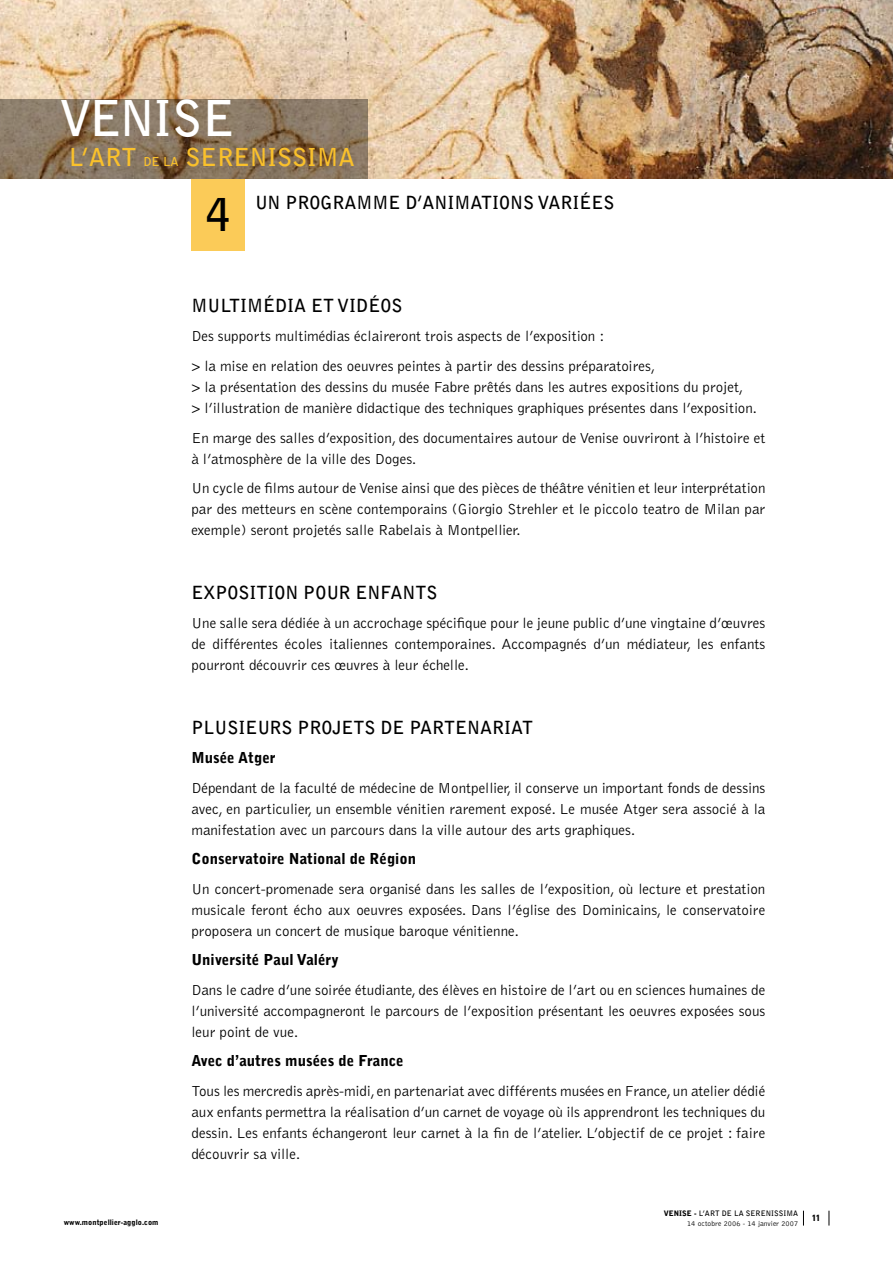
<style>
.page{position:relative;width:893px;height:1263px;background:#fff}
.page>*{position:absolute;margin:0;border:0;box-sizing:border-box;transform-origin:0 0}
.t1{font:700 49.05px "Bell Gothic";letter-spacing:-.04em;color:#fff}
.t2{font:700 45px "Bell Gothic";color:#000}
.t3{font:700 24.6px "Bell Gothic";color:#fac12b}
.t4{font:700 18px "Bell Gothic";color:#000}
.t5{font:300 15px/21px "Bell Gothic";color:#000;text-align:justify}
.t6{font:900 15px "Bell Gothic";color:#000}
.t7{font:700 condensed 9px "Univers";color:#000}
.t8{font:300 7.5px/9.8px "Bell Gothic";letter-spacing:.01em;color:#000}
.t9{font:900 7.5px "Bell Gothic";color:#000}
.s1{font-size:12.3px}
.s2{font-weight:900}
.s3{font-weight:700}
</style>
<div class="page">
<img style="left:0;top:0;width:893px;height:179px">
<div style="left:192px;top:179px;width:53px;height:71px;background:#fbcb58"></div>
<svg style="left:803px;top:1211px;width:1px;height:14px"></svg>
<svg style="left:829px;top:1211px;width:1px;height:14px"></svg>
<svg style="left:0;top:100px;width:368px;height:79px;background:#86725b"></svg>
<h1 class="t1" style="left:59px;top:88px;width:177px">VENISE</h1>
<h3 class="t3" style="left:69px;top:142px;width:288px">L’ART <span class="s1">DE LA</span> SERENISSIMA</h3>
<h2 class="t2" style="left:206px;top:187px;width:27px">4</h2>
<p class="t4" style="left:255px;top:191px;width:80px">UN PROGRAMME</p>
<p class="t4" style="left:405px;top:191px;width:29px">D’ANIMATI</p>
<p class="t4" style="left:499px;top:191px;width:50px">ONS VARI</p>
<p class="t4" style="left:579px;top:191px;width:23px">ÉES</p>
<p class="t4" style="left:191px;top:295px;width:40px">MULTIM</p>
<p class="t4" style="left:263px;top:295px;width:23px">ÉDIA</p>
<p class="t4" style="left:311px;top:295px;width:89px">ET VIDÉOS</p>
<p class="t5" style="left:191px;top:322px;width:465px;line-height:29.5px">Des supports multimédias éclaireront trois aspects de l’exposition :<br>&gt; la mise en relation des oeuvres peintes à partir des dessins préparatoires,</p>
<p class="t5" style="left:191px;top:377px;width:567px">&gt; la présentation des dessins du musée Fabre prêtés dans les autres expositions du projet,<br>&gt; l’illustration de manière didactique des techniques graphiques présentes dans l’exposition.</p>
<p class="t5" style="left:191px;top:427px;width:575px">En marge des salles d’exposition, des documentaires autour de Venise ouvriront à l’histoire et à l’atmosphère de la ville des Doges.</p>
<p class="t5" style="left:191px;top:478px;width:576px">Un cycle de films autour de Venise ainsi que des pièces de théâtre vénitien et leur interprétation par des metteurs en scène contemporains (Giorgio Strehler et le piccolo teatro de Milan par exemple) seront projetés salle Rabelais à Montpellier.</p>
<p class="t4" style="left:191px;top:581px;width:57px">EXPOSITI</p>
<p class="t4" style="left:274px;top:581px;width:129px">ON POUR EN FANTS</p>
<p class="t5" style="left:191px;top:613px;width:576px">Une salle sera dédiée à un accrochage spécifique pour le jeune public d’une vingtaine d’œuvres de différentes écoles italiennes contemporaines. Accompagnés d’un médiateur, les enfants pourront découvrir ces œuvres à leur échelle.</p>
<p class="t9" style="left:64px;top:1218px;width:96px">www.montpellier-agglo.com</p>
<p class="t4" style="left:191px;top:716px;width:153px">PLUSIEURS PROJETS</p>
<p class="t4" style="left:381px;top:716px;width:52px">DE PARTENARIAT</p>
<p class="t6" style="left:191px;top:749px;width:86px">M usée Atger</p>
<p class="t5" style="left:191px;top:777px;width:576px">Dépendant de la faculté de médecine de Montpellier, il conserve un important fonds de dessins avec, en particulier, un ensemble vénitien rarement exposé. Le musée Atger sera associé à la manifestation avec un parcours dans la ville autour des arts graphiques.</p>
<p class="t6" style="left:191px;top:850px;width:226px">Conservatoire National de Région</p>
<p class="t5" style="left:191px;top:878px;width:575px">Un concert-promenade sera organisé dans les salles de l’exposition, où lecture et prestation musicale feront écho aux oeuvres exposées. Dans l’église des Dominicains, le conservatoire proposera un concert de musique baroque vénitienne.</p>
<p class="t6" style="left:191px;top:951px;width:149px">U niversité Paul Valéry</p>
<p class="t5" style="left:191px;top:979px;width:575px">Dans le cadre d’une soirée étudiante, des élèves en histoire de l’art ou en sciences humaines de l’université accompagneront le parcours de l’exposition présentant les oeuvres exposées sous leur point de vue.</p>
<p class="t6" style="left:191px;top:1052px;width:214px">Avec d’autres musées de France</p>
<p class="t5" style="left:191px;top:1080px;width:576px">Tous les mercredis après-midi, en partenariat avec différents musées en France, un atelier dédié aux enfants permettra la réalisation d’un carnet de voyage où ils apprendront les techniques du dessin. Les enfants échangeront leur carnet à la fin de l’atelier. L’objectif de ce projet : faire découvrir sa ville.</p>
<p class="t9" style="left:664px;top:1209px;width:6px">VENISE</p>
<p class="t8" style="left:687px;top:1208px;width:113px;text-indent:7px"><span class="s2">-</span> <span class="s3">L’ART DE LA SERENISSIMA<br></span>14 octobre 2006 - 14 janvier 2007</p>
<p class="t7" style="left:812px;top:1212px;width:9px">11</p>
</div>
